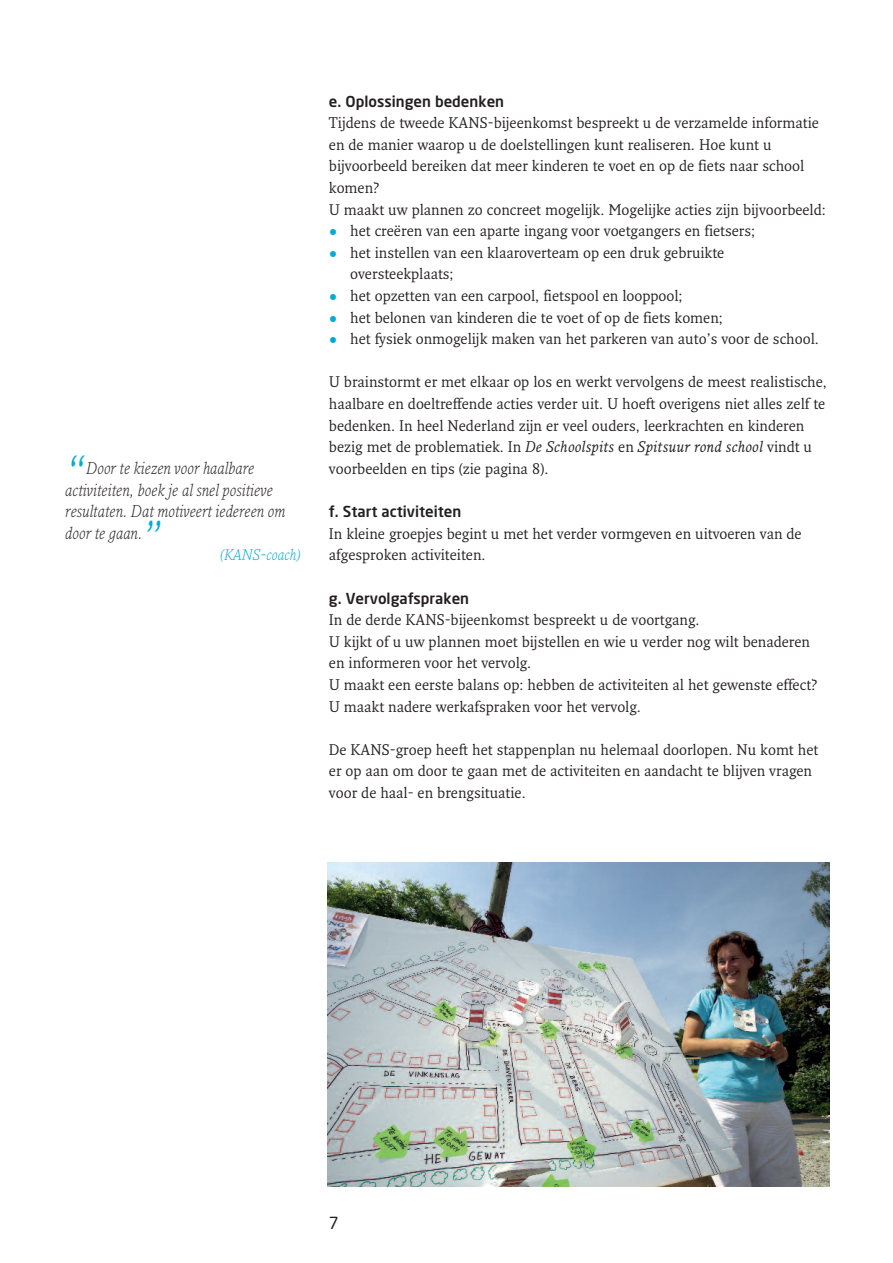
<style>
.page{position:relative;width:893px;height:1263px;background:#fff}
.page>*{position:absolute;margin:0;border:0;box-sizing:border-box;transform-origin:0 0}
.t1{font:italic 300 48px "Fresco";color:#00acd5}
.t2{font:italic 300 16.5px/21.6px "Fresco";color:#231f20}
.t3{font:16.5px "Neo Sans Std";color:#231f20}
.t4{font:15px/21.6px "Fresco";color:#231f20}
.t5{font:500 15px "Neo Sans Std";color:#231f20}
.t6{font:italic 300 15px "Fresco";color:#00acd5}
.s1{color:#00acd5}
.s2{font-style:italic}
</style>
<div class="page">
<img style="left:327px;top:863px;width:502px;height:324px">
<h1 class="t1" style="left:65px;top:446px;width:23px">“</h1>
<p class="t2" style="left:65px;top:457px;width:222px;text-indent:21px">Door te kiezen voor haalbare activiteiten, boek je al snel positieve resultaten. Dat motiveert iedereen om door te gaan.</p>
<h1 class="t1" style="left:143px;top:510px;width:23px">”</h1>
<p class="t6" style="left:220px;top:546px;width:81px">(KANS-coach)</p>
<p class="t5" style="left:329px;top:95px;width:177px">e. Oplossingen bedenken</p>
<p class="t4" style="left:329px;top:112px;width:498px">Tijdens de tweede KANS-bijeenkomst bespreekt u de verzamelde informatie en de manier waarop u de doelstellingen kunt realiseren. Hoe kunt u bijvoorbeeld bereiken dat meer kinderen te voet en op de fiets naar school komen?<br>U maakt uw plannen zo concreet mogelijk. Mogelijke acties zijn bijvoorbeeld:</p>
<p class="t4" style="left:329px;top:220px;width:428px"><span class="s1">•</span> het creëren van een aparte ingang voor voetgangers en fietsers;</p>
<p class="t4" style="left:350px;top:242px;width:376px;text-indent:-21px"><span class="s1">•</span> het instellen van een klaaroverteam op een druk gebruikte oversteekplaats;</p>
<p class="t4" style="left:329px;top:285px;width:355px"><span class="s1">•</span> het opzetten van een carpool, fietspool en looppool;</p>
<p class="t4" style="left:329px;top:307px;width:396px"><span class="s1">•</span> het belonen van kinderen die te voet of op de fiets komen;</p>
<p class="t4" style="left:329px;top:328px;width:491px"><span class="s1">•</span> het fysiek onmogelijk maken van het parkeren van auto’s voor de school.</p>
<p class="t4" style="left:329px;top:371px;width:500px">U brainstormt er met elkaar op los en werkt vervolgens de meest realistische, haalbare en doeltreffende acties verder uit. U hoeft overigens niet alles zelf te bedenken. In heel Nederland zijn er veel ouders, leerkrachten en kinderen bezig met de problematiek. In <span class="s2">De Schoolspits</span> en <span class="s2">Spitsuur rond school</span> vindt u voorbeelden en tips (zie pagina 8).</p>
<p class="t5" style="left:329px;top:506px;width:134px">f. Start activiteiten</p>
<p class="t4" style="left:329px;top:523px;width:474px">In kleine groepjes begint u met het verder vormgeven en uitvoeren van de afgesproken activiteiten.</p>
<p class="t5" style="left:329px;top:592px;width:142px">g. Vervolgafspraken</p>
<p class="t4" style="left:329px;top:609px;width:490px">In de derde KANS-bijeenkomst bespreekt u de voortgang.<br>U kijkt of u uw plannen moet bijstellen en wie u verder nog wilt benaderen en informeren voor het vervolg.<br>U maakt een eerste balans op: hebben de activiteiten al het gewenste effect?<br>U maakt nadere werkafspraken voor het vervolg.</p>
<p class="t4" style="left:329px;top:739px;width:491px">De KANS-groep heeft het stappenplan nu helemaal doorlopen. Nu komt het er op aan om door te gaan met de activiteiten en aandacht te blijven vragen voor de haal- en brengsituatie.</p>
<p class="t3" style="left:329px;top:1217px;width:11px">7</p>
</div>
